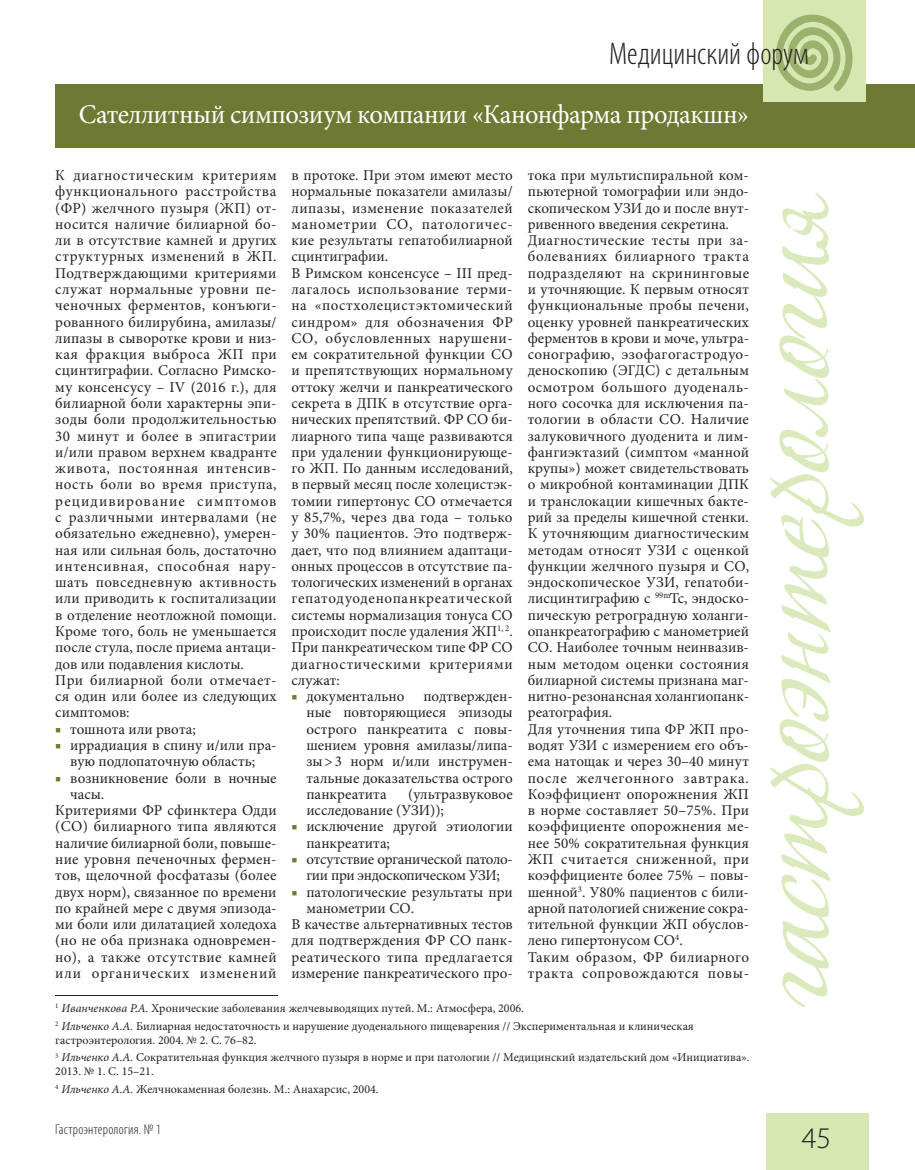
<style>
.page{position:relative;width:915px;height:1170px;background:#fff}
.page>*{position:absolute;margin:0;border:0;box-sizing:border-box;transform-origin:0 0}
.t1{font:300 condensed 31.5px "Myriad Pro";color:#231f20}
.t2{font:300 30px "Myriad Pro";color:#231f20}
.t3{font:27px "Minion Pro";letter-spacing:-.02em;color:#fff}
.t4{font:15px/16.4px "Minion Pro";letter-spacing:.01em;color:#231f20}
.t5{font:15px/16.4px "Minion Pro";letter-spacing:-.02em;color:#231f20;text-align:center}
.t6{font:15px "Minion Pro";letter-spacing:.055em;color:#231f20}
.t7{font:300 condensed 14.25px "Myriad Pro";letter-spacing:.015em;color:#231f20}
.t8{font:12px/17.7px "Minion Pro";color:#231f20}
.s1{color:#6e7a33}
.s2{font-style:italic}
</style>
<div class="page">
<div style="left:765px;top:1113px;width:102px;height:56px;background:#d7e7b1"></div>
<svg style="left:770px;top:193px;width:93px;height:814px"></svg>
<div style="left:55px;top:84px;width:859px;height:63px;background:#6e7a33"></div>
<div style="left:763px;top:0;width:102px;height:102px;background:#d7e7b1"></div>
<svg style="left:776px;top:15px;width:77px;height:76px"></svg>
<hr style="left:55px;top:994px;width:222px;height:1px;background:#231f20">
<h1 class="t1" style="left:608px;top:35px;width:201px">Медицинский форум</h1>
<h3 class="t3" style="left:79px;top:96px;width:671px">Сателлитный симпозиум компании «Канонфарма продакшн»</h3>
<p class="t4" style="left:55px;top:167px;width:223px">К диагностическим критериям функционального расстройства (ФР) желчного пузыря (ЖП) от&shy;носится наличие билиарной бо&shy;ли в отсутствие камней и других структурных изменений в ЖП.<br>Подтверждающими критериями служат нормальные уровни пе&shy;ченочных ферментов, конъюги&shy;рованного билирубина, амилазы/ липазы в сыворотке крови и низ&shy;кая фракция выброса ЖП при сцинтиграфии. Согласно Римско&shy;му консенсусу – IV (2016 г.), для билиарной боли характерны эпи&shy;зоды боли продолжительностью<br>30 минут и более в эпигастрии и/или правом верхнем квадранте живота, постоянная интенсив&shy;ность боли во время приступа, рецидивирование симптомов с различными интервалами (не обязательно ежедневно), умерен&shy;ная или сильная боль, достаточно интенсивная, способная нару&shy;шать повседневную активность или приводить к госпитализации в отделение неотложной помощи.<br>Кроме того, боль не уменьшается после стула, после приема антаци&shy;дов или подавления кислоты.<br>При билиарной боли отмечает&shy;ся один или более из следующих симптомов:</p>
<p class="t4" style="left:55px;top:720px;width:142px"><span class="s1">■</span> тошнота или рвота;</p>
<p class="t4" style="left:55px;top:737px;width:223px;text-align:center"><span class="s1">■</span> иррадиация в спину и/или пра&shy;вую подлопаточную область;</p>
<p class="t4" style="left:55px;top:769px;width:223px"><span class="s1">■</span> возникновение боли в ночные</p>
<p class="t4" style="left:70px;top:785px;width:36px">часы.</p>
<p class="t4" style="left:55px;top:802px;width:223px">Критериями ФР сфинктера Одди</p>
<p class="t4" style="left:55px;top:818px;width:223px">(СО) билиарного типа являются</p>
<p class="t4" style="left:55px;top:834px;width:222px">наличие билиарной боли, повыше-</p>
<p class="t4" style="left:55px;top:851px;width:223px">ние уровня печеночных фермен-</p>
<p class="t4" style="left:55px;top:867px;width:223px">тов, щелочной фосфатазы (более</p>
<p class="t4" style="left:55px;top:883px;width:223px">двух норм), связанное по времени</p>
<p class="t4" style="left:55px;top:899px;width:223px">по крайней мере с двумя эпизода-</p>
<p class="t4" style="left:55px;top:916px;width:223px">ми боли или дилатацией холедоха</p>
<p class="t4" style="left:55px;top:932px;width:222px">(но не оба признака одновремен-</p>
<p class="t4" style="left:55px;top:948px;width:223px">но), а также отсутствие камней</p>
<p class="t6" style="left:55px;top:963px;width:223px">или органических изменений</p>
<p class="t4" style="left:291px;top:167px;width:223px">в протоке. При этом имеют место нормальные показатели амилазы/ липазы, изменение показателей манометрии СО, патологичес&shy;кие результаты гепатобилиарной сцинтиграфии.<br>В Римском консенсусе – III пред&shy;лагалось использование терми&shy;на «постхолецистэктомический синдром» для обозначения ФР<br>СО, обусловленных нарушени&shy;ем сократительной функции СО и препятствующих нормальному оттоку желчи и панкреатического секрета в ДПК в отсутствие орга&shy;нических препятствий. ФР СО би&shy;лиарного типа чаще развиваются при удалении функционирующе&shy;го ЖП. По данным исследований, в первый месяц после холецистэк&shy;томии гипертонус СО отмечается у 85,7%, через два года – только у 30% пациентов. Это подтверж&shy;дает, что под влиянием адаптаци&shy;онных процессов в отсутствие па&shy;тологических изменений в органах гепатодуоденопанкреатической системы нормализация тонуса СО происходит после удаления ЖП<sup>1,</sup> <sup>2</sup>.<br>При панкреатическом типе ФР СО диагностическими критериями служат:</p>
<p class="t4" style="left:291px;top:688px;width:114px"><span class="s1">■</span> документально</p>
<p class="t4" style="left:306px;top:688px;width:208px;text-align:justify;text-indent:117px">подтвержден&shy;ные повторяющиеся эпизоды острого панкреатита с повы&shy;шением уровня амилазы/липа&shy;зы &gt; 3 норм и/или инструмен&shy;тальные доказательства острого панкреатита</p>
<p class="t4" style="left:306px;top:785px;width:208px;text-indent:102px">(ультразвуковое исследование (УЗИ));</p>
<p class="t4" style="left:306px;top:818px;width:208px;text-indent:-15px"><span class="s1">■</span> исключение другой этиологии панкреатита;</p>
<p class="t5" style="left:291px;top:851px;width:223px"><span class="s1">■</span> отсутствие органической патоло&shy;гии при эндоскопическом УЗИ;</p>
<p class="t4" style="left:291px;top:883px;width:223px"><span class="s1">■</span> патологические результаты при</p>
<p class="t4" style="left:306px;top:899px;width:109px">манометрии СО.</p>
<p class="t4" style="left:291px;top:916px;width:223px">В качестве альтернативных тестов</p>
<p class="t4" style="left:291px;top:932px;width:223px">для подтверждения ФР СО панк-</p>
<p class="t4" style="left:291px;top:948px;width:223px">реатического типа предлагается</p>
<p class="t4" style="left:291px;top:964px;width:223px">измерение панкреатического про-</p>
<p class="t4" style="left:527px;top:167px;width:223px">тока при мультиспиральной ком&shy;пьютерной томографии или эндо&shy;скопическом УЗИ до и после внут&shy;ривенного введения секретина<span class="s2">.<br></span>Диагностические тесты при за&shy;болеваниях билиарного тракта подразделяют на скрининговые и уточняющие. К первым относят функциональные пробы печени, оценку уровней панкреатических ферментов в крови и моче, ультра&shy;сонографию, эзофагогастродуо&shy;деноскопию (ЭГДС) с детальным осмотром большого дуоденаль&shy;ного сосочка для исключения па&shy;тологии в области СО. Наличие залуковичного дуоденита и лим&shy;фангиэктазий (симптом «манной крупы») может свидетельствовать о микробной контаминации ДПК и транслокации кишечных бакте&shy;рий за пределы кишечной стенки.<br>К уточняющим диагностическим методам относят УЗИ с оценкой функции желчного пузыря и СО, эндоскопическое УЗИ, гепатоби&shy;лисцинтиграфию с <sup>99m</sup>Tc, эндоско&shy;пическую ретроградную холанги&shy;опанкреатографию с манометрией<br>СО. Наиболее точным неинвазив&shy;ным методом оценки состояния билиарной системы признана маг&shy;нитно-резонансная холангиопанк&shy;реатография.<br>Для уточнения типа ФР ЖП про&shy;водят УЗИ с измерением его объ&shy;ема натощак и через 30–40 минут после желчегонного завтрака.<br>Коэффициент опорожнения ЖП в норме составляет 50–75%. При коэффициенте опорожнения ме&shy;нее 50% сократительная функция<br>ЖП считается сниженной, при коэффициенте более 75% – повы&shy;шенной<sup>3</sup>. У80% пациентов с били&shy;арной патологией снижение сокра&shy;тительной функции ЖП обуслов&shy;лено гипертонусом СО<sup>4</sup>.<br>Таким образом, ФР билиарного тракта сопровождаются повы-</p>
<p class="t8" style="left:55px;top:999px;width:640px"><sup>1</sup> <span class="s2">Иванченкова Р.А.</span> Хронические заболевания желчевыводящих путей. М.: Атмосфера, 2006.<br><sup>2</sup> <span class="s2">Ильченко А.А.</span> Билиарная недостаточность и нарушение дуоденального пищеварения // Экспериментальная и клиническая</p>
<p class="t8" style="left:55px;top:1030px;width:695px">гастроэнтерология. 2004. № 2. С. 76–82.<br><sup>3</sup> <span class="s2">Ильченко А.А.</span> Сократительная функция желчного пузыря в норме и при патологии // Медицинский издательский дом «Инициатива».</p>
<p class="t8" style="left:55px;top:1062px;width:325px">2013. № 1. С. 15–21.<br><sup>4</sup> <span class="s2">Ильченко А.А.</span> Желчнокаменная болезнь. М.: Анахарсис, 2004.</p>
<p class="t7" style="left:55px;top:1120px;width:107px">Гастроэнтерология. № 1</p>
<h2 class="t2" style="left:801px;top:1119px;width:31px">45</h2>
</div>
